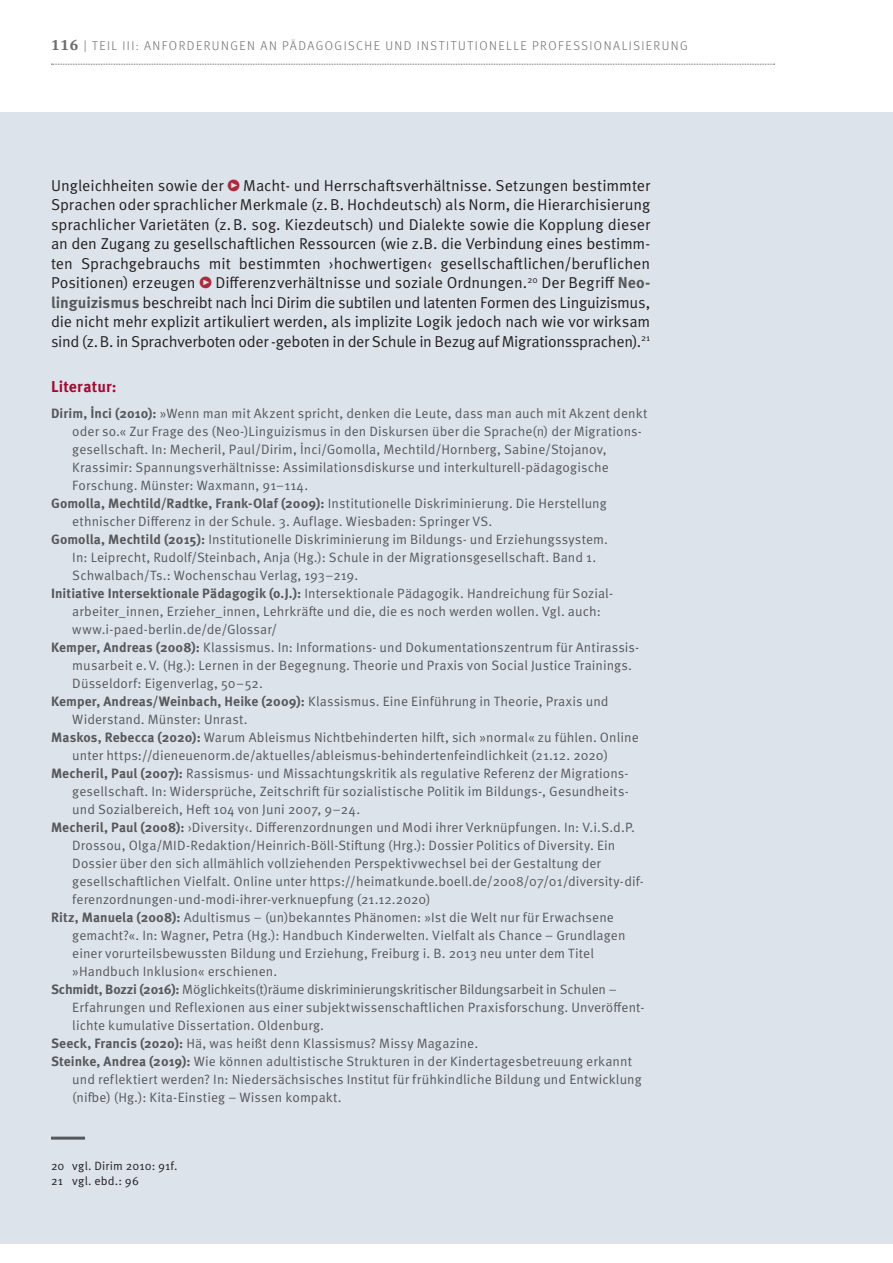
<style>
.page{position:relative;width:893px;height:1263px;background:#fff}
.page>*{position:absolute;margin:0;border:0;box-sizing:border-box;transform-origin:0 0}
.t1{font:15.75px/19.5px "Meta Pro Norm";letter-spacing:-.02em;color:#231f20;text-align:justify}
.t2{font:700 15.75px "Meta Pro";letter-spacing:.01em;color:#a30a32}
.t3{font:13.5px "Meta Pro Norm";letter-spacing:.005em;color:#57585a}
.t4{font:13.5px "Meta Pro Norm";letter-spacing:-.015em;color:#57585a}
.t5{font:300 12.75px "Meta Pro";letter-spacing:.115em;color:#6c6d70}
.t6{font:12px/15px "Meta Pro Norm";letter-spacing:.015em;color:#231f20}
.s1{font-family:"Meta Serif Pro";font-weight:700;font-size:15px}
.s2{font-family:"Meta Serif Pro"}
.s3{font-family:"Meta Serif Pro";font-weight:700;color:#ab2b3e}
.s4{font-family:"Meta Pro";font-weight:700;color:#57585a}
.s5{font-family:"Meta Pro";font-weight:700}
</style>
<div class="page">
<svg style="left:51px;top:64px;width:723px;height:1px"></svg>
<div style="left:0;top:112px;width:893px;height:1131px;background:#dde3ea"></div>
<hr style="left:51px;top:1136px;width:34px;height:3px;background:#57585a">
<p class="t5" style="left:51px;top:36px;width:638px"><span class="s1">116</span> <span class="s2">|</span> TEIL III: ANFORDERUNGEN AN PÄDAGOGISCHE UND INSTITUTIONELLE PROFESSIONALISIERUNG</p>
<p class="t1" style="left:51px;top:174px;width:601px">Ungleichheiten sowie der <span class="s3">•</span> Macht- und Herrschaftsverhältnisse. Setzungen bestimmter Sprachen oder sprachlicher Merkmale (z.B. Hochdeutsch) als Norm, die Hierarchisierung sprachlicher Varietäten (z.B. sog. Kiezdeutsch) und Dialekte sowie die Kopplung dieser an den Zugang zu gesellschaftlichen Ressourcen (wie z.B. die Verbindung eines bestimm&shy;ten Sprachgebrauchs mit bestimmten ›hochwertigen‹ gesellschaftlichen/beruflichen Positionen) erzeugen <span class="s3">•</span> Differenzverhältnisse und soziale Ordnungen.<sup>20</sup> Der Begriff <span class="s4">Neo&shy;linguizismus</span> beschreibt nach İnci Dirim die subtilen und latenten Formen des Linguizismus, die nicht mehr explizit artikuliert werden, als implizite Logik jedoch nach wie vor wirksam sind (z.B. in Sprachverboten oder -geboten in der Schule in Bezug auf Migrationssprachen).<sup>21</sup></p>
<p class="t2" style="left:51px;top:374px;width:67px">Literatur:</p>
<p class="t3" style="left:51px;top:403px;width:598px"><span class="s5">Dirim, İnci (2010):</span> »Wenn man mit Akzent spricht, denken die Leute, dass man auch mit Akzent denkt</p>
<p class="t3" style="left:72px;top:421px;width:571px">oder so.« Zur Frage des (Neo-)Linguizismus in den Diskursen über die Sprache(n) der Migrations-</p>
<p class="t3" style="left:72px;top:439px;width:536px">gesellschaft. In: Mecheril, Paul/Dirim, İnci/Gomolla, Mechtild/Hornberg, Sabine/Stojanov,</p>
<p class="t3" style="left:72px;top:457px;width:538px">Krassimir: Spannungsverhältnisse: Assimilationsdiskurse und interkulturell-pädagogische</p>
<p class="t3" style="left:72px;top:475px;width:237px">Forschung. Münster: Waxmann, 91–114.</p>
<p class="t3" style="left:51px;top:493px;width:557px"><span class="s5">Gomolla, Mechtild/Radtke, Frank-Olaf (2009):</span> Institutionelle Diskriminierung. Die Herstellung</p>
<p class="t3" style="left:72px;top:511px;width:422px">ethnischer Differenz in der Schule. 3. Auflage. Wiesbaden: Springer VS.</p>
<p class="t3" style="left:51px;top:529px;width:559px"><span class="s5">Gomolla, Mechtild (2015):</span> Institutionelle Diskriminierung im Bildungs- und Erziehungssystem.</p>
<p class="t3" style="left:72px;top:547px;width:525px">In: Leiprecht, Rudolf/Steinbach, Anja (Hg.): Schule in der Migrationsgesellschaft. Band 1.</p>
<p class="t3" style="left:72px;top:565px;width:287px">Schwalbach/Ts.: Wochenschau Verlag, 193–219.</p>
<p class="t3" style="left:51px;top:583px;width:562px"><span class="s5">Initiative Intersektionale Pädagogik (o.J.):</span> Intersektionale Pädagogik. Handreichung für Sozial-</p>
<p class="t3" style="left:72px;top:601px;width:530px">arbeiter_innen, Erzieher_innen, Lehrkräfte und die, die es noch werden wollen. Vgl. auch:</p>
<p class="t3" style="left:72px;top:619px;width:207px">www.i-paed-berlin.de/de/Glossar/</p>
<p class="t3" style="left:51px;top:637px;width:590px"><span class="s5">Kemper, Andreas (2008):</span> Klassismus. In: Informations- und Dokumentationszentrum für Antirassis-</p>
<p class="t3" style="left:72px;top:655px;width:561px">musarbeit e.V. (Hg.): Lernen in der Begegnung. Theorie und Praxis von Social Justice Trainings.</p>
<p class="t3" style="left:72px;top:673px;width:192px">Düsseldorf: Eigenverlag, 50–52.</p>
<p class="t3" style="left:51px;top:691px;width:559px"><span class="s5">Kemper, Andreas/Weinbach, Heike (2009):</span> Klassismus. Eine Einführung in Theorie, Praxis und</p>
<p class="t3" style="left:72px;top:709px;width:177px">Widerstand. Münster: Unrast.</p>
<p class="t3" style="left:51px;top:727px;width:589px"><span class="s5">Maskos, Rebecca (2020):</span> Warum Ableismus Nichtbehinderten hilft, sich »normal« zu fühlen. Online</p>
<p class="t3" style="left:72px;top:745px;width:537px">unter https://dieneuenorm.de/aktuelles/ableismus-behindertenfeindlichkeit (21.12. 2020)</p>
<p class="t3" style="left:51px;top:763px;width:578px"><span class="s5">Mecheril, Paul (2007):</span> Rassismus- und Missachtungskritik als regulative Referenz der Migrations-</p>
<p class="t3" style="left:72px;top:781px;width:558px">gesellschaft. In: Widersprüche, Zeitschrift für sozialistische Politik im Bildungs-, Gesundheits-</p>
<p class="t3" style="left:72px;top:799px;width:289px">und Sozialbereich, Heft 104 von Juni 2007, 9–24.</p>
<p class="t3" style="left:51px;top:817px;width:586px"><span class="s5">Mecheril, Paul (2008):</span> ›Diversity‹. Differenzordnungen und Modi ihrer Verknüpfungen. In: V.i.S.d.P.</p>
<p class="t3" style="left:72px;top:835px;width:545px">Drossou, Olga/MID-Redaktion/Heinrich-Böll-Stiftung (Hrg.): Dossier Politics of Diversity. Ein</p>
<p class="t3" style="left:72px;top:853px;width:530px">Dossier über den sich allmählich vollziehenden Perspektivwechsel bei der Gestaltung der</p>
<p class="t3" style="left:72px;top:871px;width:573px">gesellschaftlichen Vielfalt. Online unter https://heimatkunde.boell.de/2008/07/01/diversity-dif-</p>
<p class="t3" style="left:72px;top:889px;width:360px">ferenzordnungen-und-modi-ihrer-verknuepfung (21.12.2020)</p>
<p class="t3" style="left:51px;top:907px;width:564px"><span class="s5">Ritz, Manuela (2008):</span> Adultismus – (un)bekanntes Phänomen: »Ist die Welt nur für Erwachsene</p>
<p class="t3" style="left:72px;top:925px;width:555px">gemacht?«. In: Wagner, Petra (Hg.): Handbuch Kinderwelten. Vielfalt als Chance – Grundlagen</p>
<p class="t3" style="left:72px;top:943px;width:523px">einer vorurteilsbewussten Bildung und Erziehung, Freiburg i. B. 2013 neu unter dem Titel</p>
<p class="t3" style="left:72px;top:961px;width:207px">»Handbuch Inklusion« erschienen.</p>
<p class="t4" style="left:51px;top:979px;width:567px"><span class="s5">Schmidt, Bozzi (2016):</span> Möglichkeits(t)räume diskriminierungskritischer Bildungsarbeit in Schulen –</p>
<p class="t3" style="left:72px;top:997px;width:574px">Erfahrungen und Reflexionen aus einer subjektwissenschaftlichen Praxisforschung. Unveröffent-</p>
<p class="t3" style="left:72px;top:1015px;width:253px">lichte kumulative Dissertation. Oldenburg.</p>
<p class="t3" style="left:51px;top:1033px;width:429px"><span class="s5">Seeck, Francis (2020):</span> Hä, was heißt denn Klassismus? Missy Magazine.</p>
<p class="t3" style="left:51px;top:1051px;width:582px"><span class="s5">Steinke, Andrea (2019):</span> Wie können adultistische Strukturen in der Kindertagesbetreuung erkannt</p>
<p class="t3" style="left:72px;top:1069px;width:571px">und reflektiert werden? In: Niedersächsisches Institut für frühkindliche Bildung und Entwicklung</p>
<p class="t3" style="left:72px;top:1087px;width:271px">(nifbe) (Hg.): Kita-Einstieg – Wissen kompakt.</p>
<p class="t6" style="left:51px;top:1158px;width:128px">20 vgl. Dirim 2010: 91f.<br>21 vgl. ebd.: 96</p>
</div>
